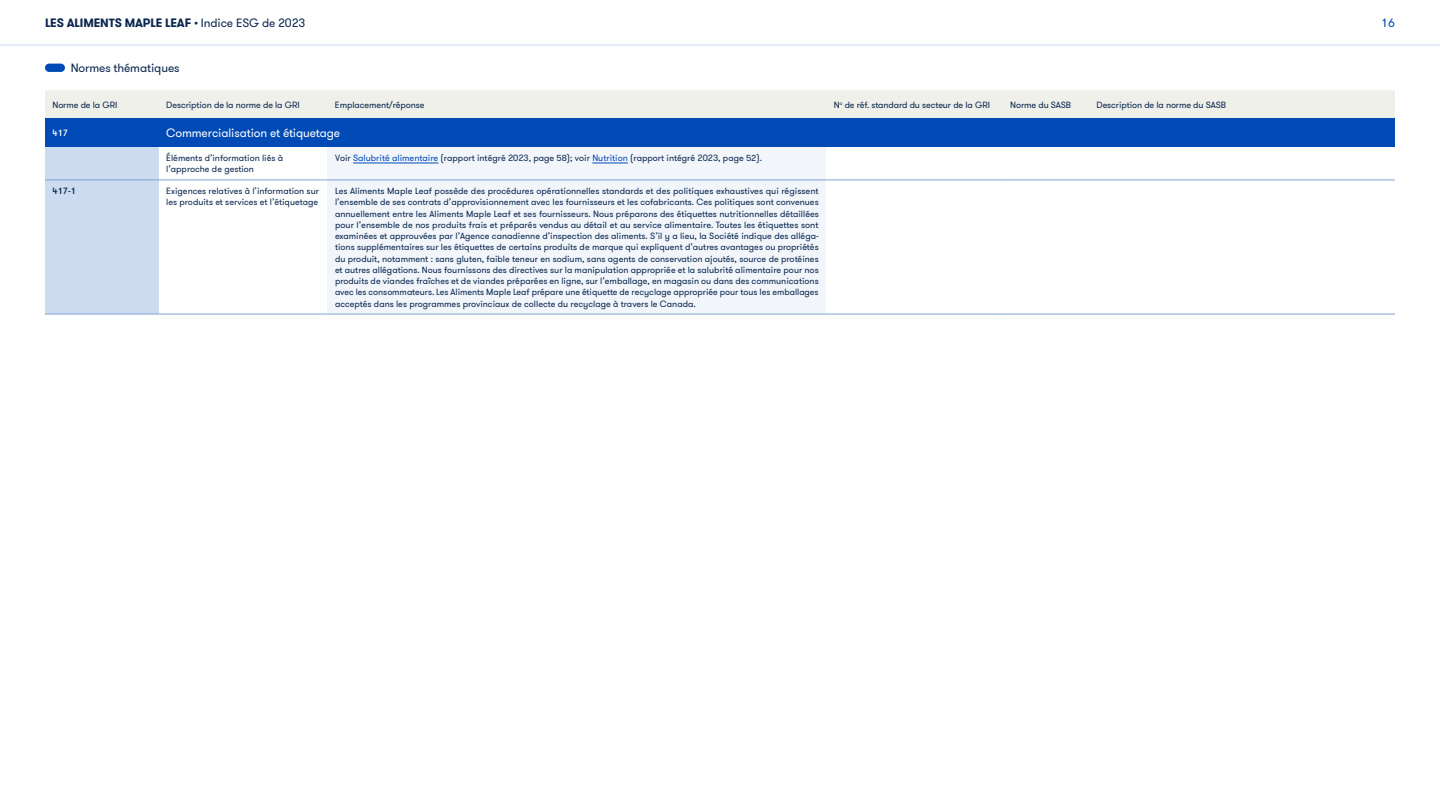
<style>
.page{position:relative;width:1440px;height:810px;background:#fff}
.page>*{position:absolute;margin:0;border:0;box-sizing:border-box;transform-origin:0 0}
.t1{font:700 12px "GT Walsheim";letter-spacing:-.01em;color:#09264e}
.t2{font:12px "GT Walsheim";letter-spacing:-.01em;color:#fff}
.t3{font:12px "GT Walsheim";letter-spacing:-.01em;color:#09264e}
.t4{font:12px "GT Walsheim";color:#004ab5}
.t5{font:9px/11.2px "GT Walsheim";color:#09264e}
.t6{font:500 9px "GT Walsheim";color:#09264e}
.t7{font:500 9px "GT Walsheim";color:#fff}
.s1{font-weight:400}
.s2{color:#004ab5}
.s3{font-family:"GT Walsheim ML"}
</style>
<div class="page">
<div style="left:328px;top:180px;width:498px;height:134px;background:#f2f6fb"></div>
<div style="left:159px;top:90px;width:169px;height:28px;background:#f0f0ea"></div>
<div style="left:45px;top:90px;width:114px;height:28px;background:#f0f0ea"></div>
<div style="left:328px;top:90px;width:498px;height:28px;background:#f0f0ea"></div>
<div style="left:826px;top:90px;width:177px;height:28px;background:#f0f0ea"></div>
<div style="left:1003px;top:90px;width:86px;height:28px;background:#f0f0ea"></div>
<div style="left:1089px;top:90px;width:306px;height:28px;background:#f0f0ea"></div>
<div style="left:45px;top:180px;width:114px;height:134px;background:#ccdbf0"></div>
<div style="left:45px;top:147px;width:114px;height:33px;background:#ccdbf0"></div>
<hr style="left:45px;top:180px;width:114px;height:1px;background:#81a3d3">
<div style="left:328px;top:147px;width:498px;height:33px;background:#f2f6fb"></div>
<hr style="left:159px;top:180px;width:169px;height:1px;background:#81a3d3">
<hr style="left:328px;top:180px;width:498px;height:1px;background:#81a3d3">
<hr style="left:826px;top:180px;width:177px;height:1px;background:#81a3d3">
<hr style="left:1003px;top:180px;width:86px;height:1px;background:#81a3d3">
<hr style="left:1089px;top:180px;width:306px;height:1px;background:#81a3d3">
<hr style="left:45px;top:314px;width:114px;height:1px;background:#81a3d3">
<hr style="left:159px;top:314px;width:169px;height:1px;background:#81a3d3">
<hr style="left:328px;top:314px;width:498px;height:1px;background:#81a3d3">
<hr style="left:826px;top:314px;width:177px;height:1px;background:#81a3d3">
<hr style="left:1003px;top:314px;width:86px;height:1px;background:#81a3d3">
<hr style="left:1089px;top:314px;width:306px;height:1px;background:#81a3d3">
<div style="left:45px;top:118px;width:114px;height:29px;background:#004ab5"></div>
<div style="left:159px;top:118px;width:667px;height:29px;background:#004ab5"></div>
<hr style="left:592px;top:163px;width:36px;height:1px;background:#004ab5">
<hr style="left:353px;top:163px;width:85px;height:1px;background:#004ab5">
<hr style="left:0;top:45px;width:1440px;height:1px;background:#ccdbf0">
<div style="left:45px;top:64px;width:20px;height:8px;background:#004ab5;border-radius:4px"></div>
<div style="left:826px;top:118px;width:177px;height:29px;background:#004ab5"></div>
<div style="left:1003px;top:118px;width:86px;height:29px;background:#004ab5"></div>
<div style="left:1089px;top:118px;width:306px;height:29px;background:#004ab5"></div>
<h1 class="t1" style="left:45px;top:15px;width:262px">LES ALIMENTS MAPLE LEAF <span class="s1">• Indice ESG de 2023</span></h1>
<h1 class="t4" style="left:1381px;top:15px;width:15px">16</h1>
<p class="t3" style="left:71px;top:60px;width:110px">Normes thématiques</p>
<p class="t5" style="left:52px;top:99px;width:66px">Norme de la GRI</p>
<p class="t5" style="left:166px;top:99px;width:135px">Description de la norme de la GRI</p>
<p class="t5" style="left:335px;top:99px;width:91px">Emplacement/réponse</p>
<p class="t5" style="left:834px;top:99px;width:158px">N<sup>o</sup> de réf. standard du secteur de la GRI</p>
<p class="t5" style="left:1010px;top:99px;width:62px">Norme du SASB</p>
<p class="t5" style="left:1096px;top:99px;width:131px">Description de la norme du SASB</p>
<p class="t7" style="left:52px;top:127px;width:17px">417</p>
<h1 class="t2" style="left:166px;top:125px;width:175px">Commercialisation et étiquetage</h1>
<p class="t5" style="left:166px;top:153px;width:119px">Éléments d’information liés à l’approche de gestion</p>
<p class="t5" style="left:335px;top:153px;width:429px">Voir <span class="s2">Salubrité alimentaire</span> (rapport intégré 2023, page <span class="s3">58</span>); voir <span class="s2">Nutrition</span> (rapport intégré 2023, page <span class="s3">52</span>).</p>
<p class="t6" style="left:52px;top:185px;width:25px">417-1</p>
<p class="t5" style="left:166px;top:186px;width:154px">Exigences relatives à l’information sur les produits et services et l’étiquetage</p>
<p class="t5" style="left:335px;top:186px;width:485px;text-align:justify">Les Aliments Maple Leaf possède des procédures opérationnelles standards et des politiques exhaustives qui régissent l’ensemble de ses contrats d’approvisionnement avec les fournisseurs et les cofabricants. Ces politiques sont convenues annuellement entre les Aliments Maple Leaf et ses fournisseurs. Nous préparons des étiquettes nutritionnelles détaillées pour l’ensemble de nos produits frais et préparés vendus au détail et au service alimentaire. Toutes les étiquettes sont examinées et approuvées par l’Agence canadienne d’inspection des aliments. S’il y a lieu, la Société indique des alléga&shy;tions supplémentaires sur les étiquettes de certains produits de marque qui expliquent d’autres avantages ou propriétés du produit, notamment : sans gluten, faible teneur en sodium, sans agents de conservation ajoutés, source de protéines et autres allégations. Nous fournissons des directives sur la manipulation appropriée et la salubrité alimentaire pour nos produits de viandes fraîches et de viandes préparées en ligne, sur l’emballage, en magasin ou dans des communications avec les consommateurs. Les Aliments Maple Leaf prépare une étiquette de recyclage appropriée pour tous les emballages acceptés dans les programmes provinciaux de collecte du recyclage à travers le Canada.</p>
</div>
